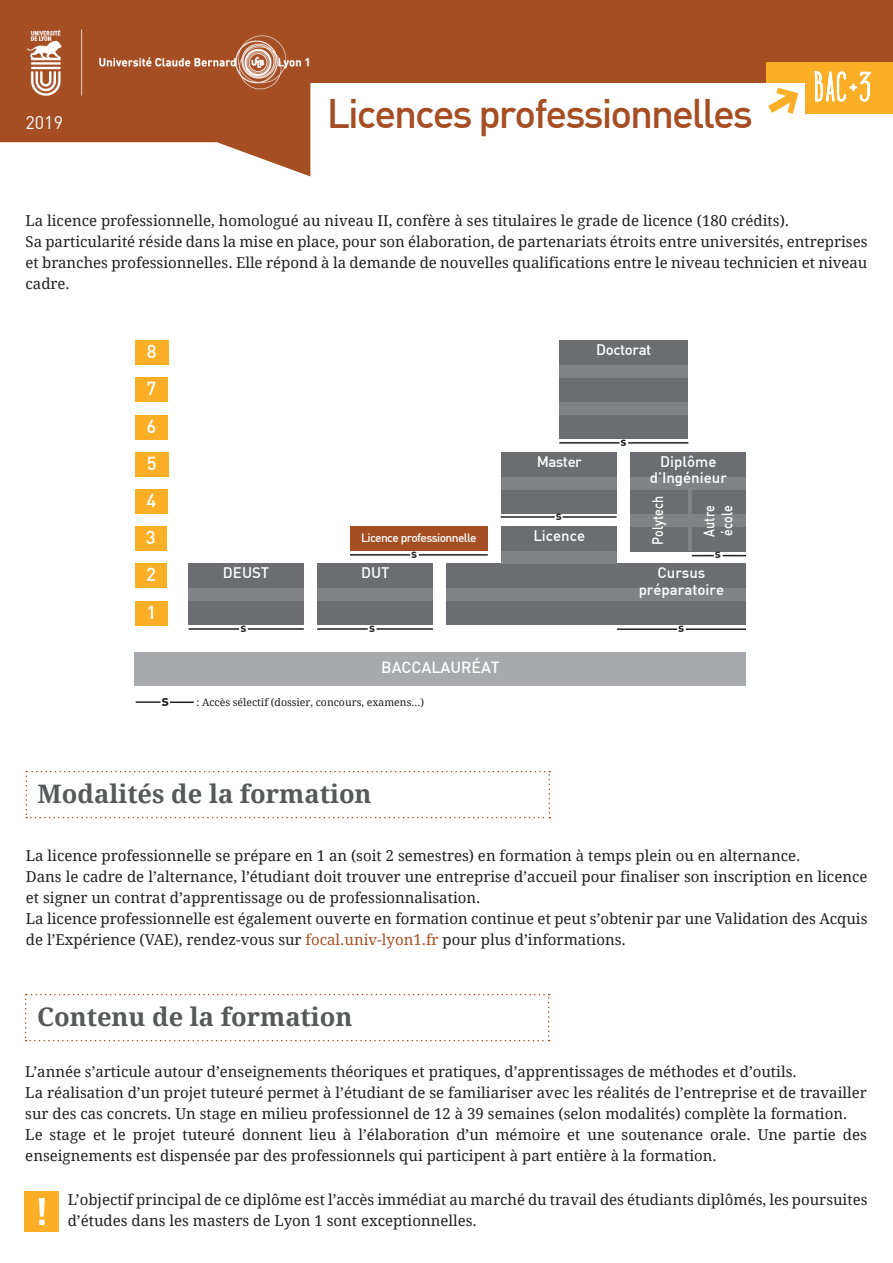
<style>
.page{position:relative;width:893px;height:1263px;background:#fff}
.page>*{position:absolute;margin:0;border:0;box-sizing:border-box;transform-origin:0 0}
.t1{font:500 40.5px "DIN";letter-spacing:-.05em;color:#a64e23}
.t2{font:37.5px "DIN Bold";color:#fff}
.t3{font:700 25.5px "Droid Serif";color:#57585a}
.t4{font:500 18.45px "DIN";color:#fff}
.t5{font:18px "DIN";color:#fff}
.t6{font:500 15.9px "DIN";color:#fff}
.t7{font:15px/21px "Droid Serif";color:#231f20}
.t8{font:500 15px/16.5px "DIN";color:#fff;text-align:center}
.t9{font:500 15px/18px "DIN";color:#fff;scale:.84 1}
.t10{font:500 15px "DIN";letter-spacing:-.03em;color:#fff}
.t11{font:15px "DIN Bold";color:#231f20}
.t12{font:500 12px "DIN";letter-spacing:-.05em;color:#fff}
.t13{font:12px "DIN Bold";color:#231f20}
.t14{font:10.5px "Droid Serif";color:#231f20}
.s1{color:#a64e23}
</style>
<div class="page">
<div style="left:0;top:0;width:893px;height:82px;background:#a64e23"></div>
<svg style="left:0;top:82px;width:310px;height:94px;fill:#a64e23"></svg>
<div style="left:767px;top:63px;width:126px;height:51px;background:#fbaf27"></div>
<svg style="left:808px;top:62px;width:65px;height:40px"></svg>
<div style="left:761px;top:83px;width:44px;height:38px;background:#fff"></div>
<svg style="left:768px;top:88px;width:30px;height:26px"></svg>
<svg style="left:26px;top:771px;width:524px;height:47px"></svg>
<svg style="left:25px;top:994px;width:525px;height:47px"></svg>
<div style="left:25px;top:1191px;width:34px;height:41px;background:#fbaf27"></div>
<div style="left:135px;top:652px;width:611px;height:33px;background:#a8a9ad"></div>
<div style="left:135px;top:601px;width:32px;height:24px;background:#fbaf27"></div>
<div style="left:350px;top:527px;width:138px;height:24px;background:#a64e23"></div>
<div style="left:559px;top:341px;width:129px;height:98px;background:#6c6d70"></div>
<div style="left:559px;top:402px;width:129px;height:13px;background:#808285"></div>
<div style="left:559px;top:365px;width:129px;height:12px;background:#808285"></div>
<div style="left:502px;top:452px;width:115px;height:61px;background:#6c6d70"></div>
<div style="left:502px;top:477px;width:115px;height:12px;background:#808285"></div>
<div style="left:318px;top:564px;width:115px;height:61px;background:#6c6d70"></div>
<div style="left:318px;top:588px;width:115px;height:13px;background:#808285"></div>
<div style="left:189px;top:564px;width:115px;height:61px;background:#6c6d70"></div>
<div style="left:189px;top:588px;width:115px;height:13px;background:#808285"></div>
<div style="left:631px;top:452px;width:115px;height:100px;background:#6c6d70"></div>
<div style="left:631px;top:477px;width:115px;height:12px;background:#808285"></div>
<div style="left:631px;top:514px;width:115px;height:12px;background:#808285"></div>
<div style="left:135px;top:564px;width:32px;height:24px;background:#fbaf27"></div>
<div style="left:135px;top:526px;width:31px;height:25px;background:#fbaf27"></div>
<div style="left:135px;top:489px;width:32px;height:25px;background:#fbaf27"></div>
<div style="left:135px;top:452px;width:33px;height:24px;background:#fbaf27"></div>
<div style="left:135px;top:415px;width:33px;height:24px;background:#fbaf27"></div>
<div style="left:135px;top:378px;width:33px;height:24px;background:#fbaf27"></div>
<div style="left:135px;top:341px;width:33px;height:24px;background:#fbaf27"></div>
<div style="left:502px;top:527px;width:115px;height:40px;background:#6c6d70"></div>
<div style="left:447px;top:564px;width:299px;height:61px;background:#6c6d70"></div>
<div style="left:447px;top:588px;width:299px;height:13px;background:#808285"></div>
<div style="left:502px;top:551px;width:115px;height:12px;background:#808285"></div>
<hr style="left:688px;top:488px;width:4px;height:63px;background:#808285">
<hr style="left:628px;top:442px;width:60px;height:2px;background:#231f20">
<hr style="left:559px;top:442px;width:60px;height:2px;background:#231f20">
<hr style="left:419px;top:554px;width:69px;height:2px;background:#231f20">
<hr style="left:350px;top:554px;width:60px;height:2px;background:#231f20">
<hr style="left:248px;top:628px;width:56px;height:2px;background:#231f20">
<hr style="left:189px;top:628px;width:50px;height:2px;background:#231f20">
<hr style="left:376px;top:628px;width:57px;height:2px;background:#231f20">
<hr style="left:317px;top:628px;width:51px;height:2px;background:#231f20">
<hr style="left:686px;top:628px;width:60px;height:2px;background:#231f20">
<hr style="left:617px;top:628px;width:60px;height:2px;background:#231f20">
<svg style="left:723px;top:555px;width:23px;height:1px"></svg>
<svg style="left:692px;top:555px;width:22px;height:1px"></svg>
<hr style="left:136px;top:701px;width:25px;height:2px;background:#231f20">
<hr style="left:170px;top:701px;width:24px;height:2px;background:#231f20">
<hr style="left:563px;top:516px;width:54px;height:2px;background:#231f20">
<hr style="left:501px;top:516px;width:54px;height:2px;background:#231f20">
<img style="left:26px;top:29px;width:285px;height:72px">
<p class="t5" style="left:26px;top:111px;width:39px">2019</p>
<h1 class="t1" style="left:327px;top:88px;width:428px">Licences professionnelles</h1>
<p class="t7" style="left:26px;top:211px;width:843px">La licence professionnelle, homologué au niveau II, confère à ses titulaires le grade de licence (180 crédits).<br>Sa particularité réside dans la mise en place, pour son élaboration, de partenariats étroits entre universités, entreprises et branches professionnelles. Elle répond à la demande de nouvelles qualifications entre le niveau technicien et niveau cadre.</p>
<p class="t4" style="left:147px;top:340px;width:11px">8</p>
<p class="t4" style="left:147px;top:377px;width:11px">7</p>
<p class="t4" style="left:146px;top:414px;width:11px">6</p>
<p class="t4" style="left:147px;top:451px;width:11px">5</p>
<p class="t4" style="left:146px;top:488px;width:11px">4</p>
<p class="t4" style="left:146px;top:526px;width:11px">3</p>
<p class="t4" style="left:146px;top:563px;width:11px">2</p>
<p class="t4" style="left:146px;top:600px;width:11px">1</p>
<p class="t10" style="left:596px;top:340px;width:57px">Doctorat</p>
<p class="t13" style="left:620px;top:433px;width:8px">s</p>
<p class="t8" style="left:537px;top:452px;width:47px">Master</p>
<p class="t8" style="left:650px;top:452px;width:79px">Diplôme d’Ingénieur</p>
<p class="t12" style="left:361px;top:530px;width:117px">Licence professionnelle</p>
<p class="t13" style="left:556px;top:508px;width:8px">s</p>
<p class="t8" style="left:533px;top:527px;width:53px">Licence</p>
<p class="t9" style="left:648px;top:545px;width:60px;rotate:-90deg">Polytech</p>
<p class="t9" style="left:700px;top:537px;width:39px;rotate:-90deg">Autre école</p>
<p class="t13" style="left:411px;top:545px;width:8px">s</p>
<p class="t13" style="left:715px;top:546px;width:8px">s</p>
<p class="t8" style="left:223px;top:563px;width:48px">DEUST</p>
<p class="t8" style="left:361px;top:563px;width:30px">DUT</p>
<p class="t8" style="left:639px;top:564px;width:87px">Cursus préparatoire</p>
<p class="t13" style="left:240px;top:620px;width:8px">s</p>
<p class="t13" style="left:369px;top:620px;width:8px">s</p>
<p class="t13" style="left:678px;top:620px;width:8px">s</p>
<p class="t6" style="left:381px;top:657px;width:120px">BACCALAURÉAT</p>
<p class="t11" style="left:162px;top:691px;width:9px">s</p>
<p class="t14" style="left:197px;top:696px;width:229px">: Accès sélectif (dossier, concours, examens...)</p>
<h3 class="t3" style="left:38px;top:779px;width:335px">Modalités de la formation</h3>
<p class="t7" style="left:26px;top:845px;width:843px">La licence professionnelle se prépare en 1 an (soit 2 semestres) en formation à temps plein ou en alternance.<br>Dans le cadre de l’alternance, l’étudiant doit trouver une entreprise d’accueil pour finaliser son inscription en licence et signer un contrat d’apprentissage ou de professionnalisation.<br>La licence professionnelle est également ouverte en formation continue et peut s’obtenir par une Validation des Acquis de l’Expérience (VAE), rendez-vous sur <span class="s1">focal.univ-lyon1.fr</span> pour plus d’informations.</p>
<h3 class="t3" style="left:37px;top:1002px;width:317px">Contenu de la formation</h3>
<p class="t7" style="left:25px;top:1061px;width:843px">L’année s’articule autour d’enseignements théoriques et pratiques, d’apprentissages de méthodes et d’outils.<br>La réalisation d’un projet tuteuré permet à l’étudiant de se familiariser avec les réalités de l’entreprise et de travailler sur des cas concrets. Un stage en milieu professionnel de 12 à 39 semaines (selon modalités) complète la formation.<br>Le stage et le projet tuteuré donnent lieu à l’élaboration d’un mémoire et une soutenance orale. Une partie des enseignements est dispensée par des professionnels qui participent à part entière à la formation.</p>
<h2 class="t2" style="left:35px;top:1187px;width:15px">!</h2>
<p class="t7" style="left:68px;top:1189px;width:801px">L’objectif principal de ce diplôme est l’accès immédiat au marché du travail des étudiants diplômés, les poursuites d’études dans les masters de Lyon 1 sont exceptionnelles.</p>
</div>
